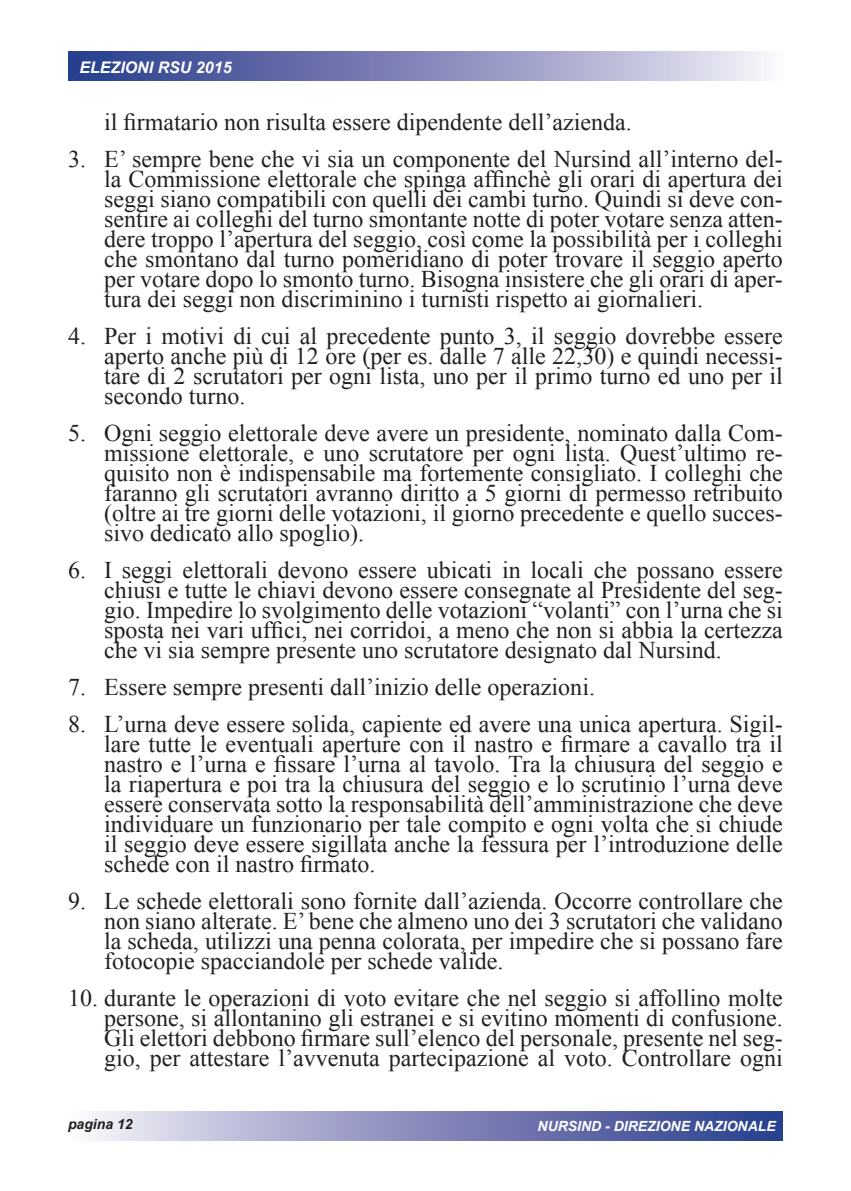
<style>
.page{position:relative;width:851px;height:1191px;background:#fff}
.page>*{position:absolute;margin:0;border:0;box-sizing:border-box;transform-origin:0 0}
.t1{font:24px/20px "Times New Roman";color:#231f20;text-align:justify}
.t2{font:italic 700 16px "Arial";color:#fff}
.t3{font:italic 700 14px "Arial";color:#fff}
.t4{font:italic 700 14px "Arial";color:#231f20}
</style>
<div class="page">
<svg style="left:94px;top:1111px;width:688px;height:29px;background:#878dbd"></svg>
<svg style="left:68px;top:51px;width:696px;height:29px;background:#858cbc"></svg>
<p class="t2" style="left:79px;top:57px;width:154px">ELEZIONI RSU 2015</p>
<p class="t1" style="left:104px;top:112px;width:529px">il firmatario non risulta essere dipendente dell’azienda.</p>
<p class="t1" style="left:104px;top:149px;width:680px;text-indent:-36px">3. E’ sempre bene che vi sia un componente del Nursind all’interno del&shy;la Commissione elettorale che spinga affinchè gli orari di apertura dei seggi siano compatibili con quelli dei cambi turno. Quindi si deve con&shy;sentire ai colleghi del turno smontante notte di poter votare senza atten&shy;dere troppo l’apertura del seggio, così come la possibilità per i colleghi che smontano dal turno pomeridiano di poter trovare il seggio aperto per votare dopo lo smonto turno. Bisogna insistere che gli orari di aper&shy;tura dei seggi non discriminino i turnisti rispetto ai giornalieri.</p>
<p class="t1" style="left:104px;top:326px;width:680px;text-indent:-36px">4. Per i motivi di cui al precedente punto 3, il seggio dovrebbe essere aperto anche più di 12 ore (per es. dalle 7 alle 22,30) e quindi necessi&shy;tare di 2 scrutatori per ogni lista, uno per il primo turno ed uno per il secondo turno.</p>
<p class="t1" style="left:104px;top:423px;width:680px;text-indent:-36px">5. Ogni seggio elettorale deve avere un presidente, nominato dalla Com&shy;missione elettorale, e uno scrutatore per ogni lista. Quest’ultimo re&shy;quisito non è indispensabile ma fortemente consigliato. I colleghi che faranno gli scrutatori avranno diritto a 5 giorni di permesso retribuito (oltre ai tre giorni delle votazioni, il giorno precedente e quello succes&shy;sivo dedicato allo spoglio).</p>
<p class="t1" style="left:104px;top:560px;width:680px;text-indent:-36px">6. I seggi elettorali devono essere ubicati in locali che possano essere chiusi e tutte le chiavi devono essere consegnate al Presidente del seg&shy;gio. Impedire lo svolgimento delle votazioni “volanti” con l’urna che si sposta nei vari uffici, nei corridoi, a meno che non si abbia la certezza che vi sia sempre presente uno scrutatore designato dal Nursind.</p>
<p class="t1" style="left:68px;top:677px;width:528px">7. Essere sempre presenti dall’inizio delle operazioni.</p>
<p class="t1" style="left:104px;top:714px;width:680px;text-indent:-36px">8. L’urna deve essere solida, capiente ed avere una unica apertura. Sigil&shy;lare tutte le eventuali aperture con il nastro e firmare a cavallo tra il nastro e l’urna e fissare l’urna al tavolo. Tra la chiusura del seggio e la riapertura e poi tra la chiusura del seggio e lo scrutinio l’urna deve essere conservata sotto la responsabilità dell’amministrazione che deve individuare un funzionario per tale compito e ogni volta che si chiude il seggio deve essere sigillata anche la fessura per l’introduzione delle schede con il nastro firmato.</p>
<p class="t1" style="left:104px;top:890px;width:680px;text-indent:-36px">9. Le schede elettorali sono fornite dall’azienda. Occorre controllare che non siano alterate. E’ bene che almeno uno dei 3 scrutatori che validano la scheda, utilizzi una penna colorata, per impedire che si possano fare fotocopie spacciandole per schede valide.</p>
<p class="t1" style="left:104px;top:987px;width:680px;text-indent:-36px">10. durante le operazioni di voto evitare che nel seggio si affollino molte persone, si allontanino gli estranei e si evitino momenti di confusione.<br>Gli elettori debbono firmare sull’elenco del personale, presente nel seg&shy;gio, per attestare l’avvenuta partecipazione al voto. Controllare ogni</p>
<p class="t4" style="left:68px;top:1114px;width:66px">pagina 12</p>
<p class="t3" style="left:537px;top:1116px;width:239px">NURSIND - DIREZIONE NAZIONALE</p>
</div>
